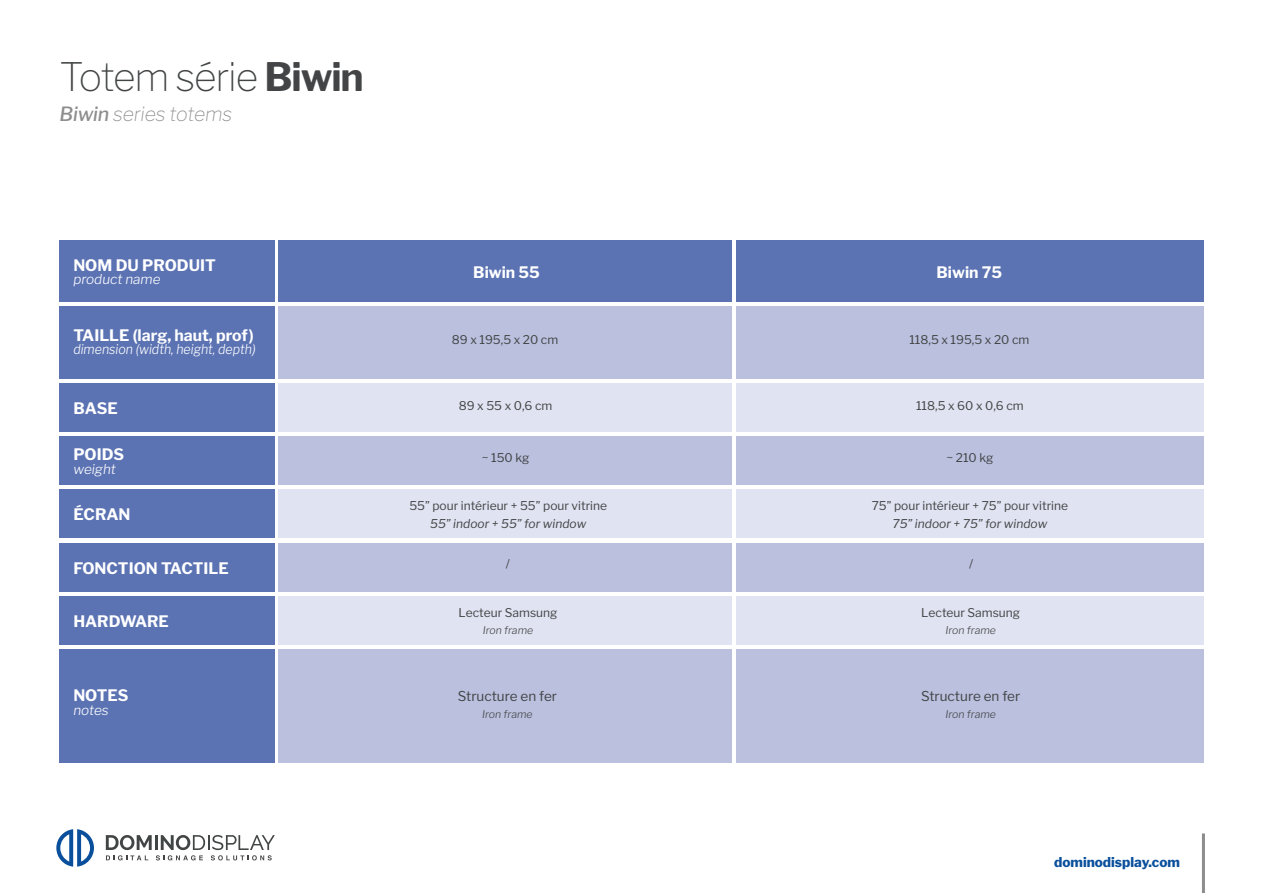
<style>
.page{position:relative;width:1263px;height:893px;background:#fff}
.page>*{position:absolute;margin:0;border:0;box-sizing:border-box;transform-origin:0 0}
.t1{font:100 39px "Libre Franklin";letter-spacing:-.03em;color:#424445}
.t2{font:italic 100 19.5px "Libre Franklin";letter-spacing:-.01em;color:#8e8d8d}
.t3{font:700 15.75px "Libre Franklin";color:#fff}
.t4{font:italic 300 13.5px "Libre Franklin";color:#fff;scale:.92 1}
.t5{font:13.5px "Libre Franklin";color:#424445}
.t6{font:italic 300 13.5px "Libre Franklin";color:#fff}
.t7{font:800 13.5px "Libre Franklin";color:#0a4f9c}
.t8{font:12px "Libre Franklin";color:#424445}
.t9{font:italic 12px "Libre Franklin";color:#424445}
.t10{font:italic 300 10.5px "Libre Franklin";color:#424445}
.s1{font-weight:700}
.s2{font-weight:500}
</style>
<div class="page">
<svg style="left:56px;top:829px;width:38px;height:38px"></svg>
<svg style="left:106px;top:835px;width:169px;height:25px"></svg>
<hr style="left:1202px;top:833px;width:3px;height:60px;background:#8e8d8d">
<div style="left:60px;top:241px;width:215px;height:61px;background:#5c73b3"></div>
<div style="left:60px;top:307px;width:215px;height:72px;background:#5c73b3"></div>
<div style="left:60px;top:649px;width:215px;height:114px;background:#5c73b3"></div>
<div style="left:60px;top:383px;width:215px;height:49px;background:#5c73b3"></div>
<div style="left:60px;top:489px;width:215px;height:49px;background:#5c73b3"></div>
<div style="left:60px;top:436px;width:215px;height:49px;background:#5c73b3"></div>
<div style="left:60px;top:543px;width:215px;height:48px;background:#5c73b3"></div>
<div style="left:60px;top:596px;width:215px;height:49px;background:#5c73b3"></div>
<div style="left:279px;top:241px;width:453px;height:61px;background:#5c73b3"></div>
<div style="left:279px;top:307px;width:453px;height:72px;background:#bac0de"></div>
<div style="left:279px;top:649px;width:453px;height:114px;background:#bac0de"></div>
<div style="left:279px;top:383px;width:453px;height:49px;background:#e0e3f1"></div>
<div style="left:279px;top:489px;width:453px;height:49px;background:#e0e3f1"></div>
<div style="left:279px;top:436px;width:453px;height:49px;background:#bac0de"></div>
<div style="left:279px;top:543px;width:453px;height:48px;background:#bac0de"></div>
<div style="left:279px;top:596px;width:453px;height:49px;background:#e0e3f1"></div>
<div style="left:736px;top:241px;width:467px;height:61px;background:#5c73b3"></div>
<div style="left:736px;top:307px;width:467px;height:72px;background:#bac0de"></div>
<div style="left:736px;top:649px;width:467px;height:114px;background:#bac0de"></div>
<div style="left:736px;top:383px;width:467px;height:49px;background:#e0e3f1"></div>
<div style="left:736px;top:489px;width:467px;height:49px;background:#e0e3f1"></div>
<div style="left:736px;top:436px;width:467px;height:49px;background:#bac0de"></div>
<div style="left:736px;top:543px;width:467px;height:48px;background:#bac0de"></div>
<div style="left:736px;top:596px;width:467px;height:49px;background:#e0e3f1"></div>
<p class="t1" style="left:60px;top:53px;width:306px">Totem série <span class="s1">Biwin</span></p>
<p class="t2" style="left:60px;top:102px;width:174px"><span class="s2">Biwin</span> series totems</p>
<p class="t3" style="left:73px;top:255px;width:144px">NOM DU PRODUIT</p>
<p class="t6" style="left:73px;top:271px;width:89px">product name</p>
<p class="t3" style="left:73px;top:325px;width:182px">TAILLE (larg, haut, prof)</p>
<p class="t4" style="left:73px;top:341px;width:200px">dimension (width, height, depth)</p>
<p class="t3" style="left:73px;top:399px;width:46px">BASE</p>
<p class="t3" style="left:73px;top:445px;width:52px">POIDS</p>
<p class="t6" style="left:73px;top:461px;width:44px">weight</p>
<p class="t3" style="left:73px;top:505px;width:59px">ÉCRAN</p>
<p class="t3" style="left:73px;top:558px;width:157px">FONCTION TACTILE</p>
<p class="t3" style="left:73px;top:611px;width:97px">HARDWARE</p>
<p class="t3" style="left:73px;top:686px;width:57px">NOTES</p>
<p class="t6" style="left:73px;top:702px;width:37px">notes</p>
<p class="t3" style="left:473px;top:263px;width:68px">Biwin 55</p>
<p class="t3" style="left:936px;top:263px;width:67px">Biwin 75</p>
<p class="t8" style="left:452px;top:332px;width:108px">89 x 195,5 x 20 cm</p>
<p class="t8" style="left:909px;top:332px;width:122px">118,5 x 195,5 x 20 cm</p>
<p class="t8" style="left:459px;top:398px;width:95px">89 x 55 x 0,6 cm</p>
<p class="t8" style="left:916px;top:398px;width:109px">118,5 x 60 x 0,6 cm</p>
<p class="t8" style="left:482px;top:451px;width:49px">~ 150 kg</p>
<p class="t8" style="left:946px;top:451px;width:48px">~ 210 kg</p>
<p class="t8" style="left:409px;top:499px;width:199px">55” pour intérieur + 55” pour vitrine</p>
<p class="t9" style="left:430px;top:517px;width:158px">55” indoor + 55” for window</p>
<p class="t8" style="left:872px;top:499px;width:198px">75” pour intérieur + 75” pour vitrine</p>
<p class="t9" style="left:892px;top:517px;width:156px">75” indoor + 75” for window</p>
<p class="t8" style="left:506px;top:557px;width:6px">/</p>
<p class="t8" style="left:969px;top:557px;width:6px">/</p>
<p class="t8" style="left:459px;top:605px;width:100px">Lecteur Samsung</p>
<p class="t10" style="left:483px;top:623px;width:52px">Iron frame</p>
<p class="t8" style="left:921px;top:605px;width:100px">Lecteur Samsung</p>
<p class="t10" style="left:945px;top:623px;width:52px">Iron frame</p>
<p class="t5" style="left:458px;top:688px;width:101px">Structure en fer</p>
<p class="t10" style="left:482px;top:708px;width:52px">Iron frame</p>
<p class="t5" style="left:921px;top:688px;width:101px">Structure en fer</p>
<p class="t10" style="left:945px;top:708px;width:52px">Iron frame</p>
<p class="t7" style="left:1054px;top:854px;width:127px">dominodisplay.com</p>
</div>
